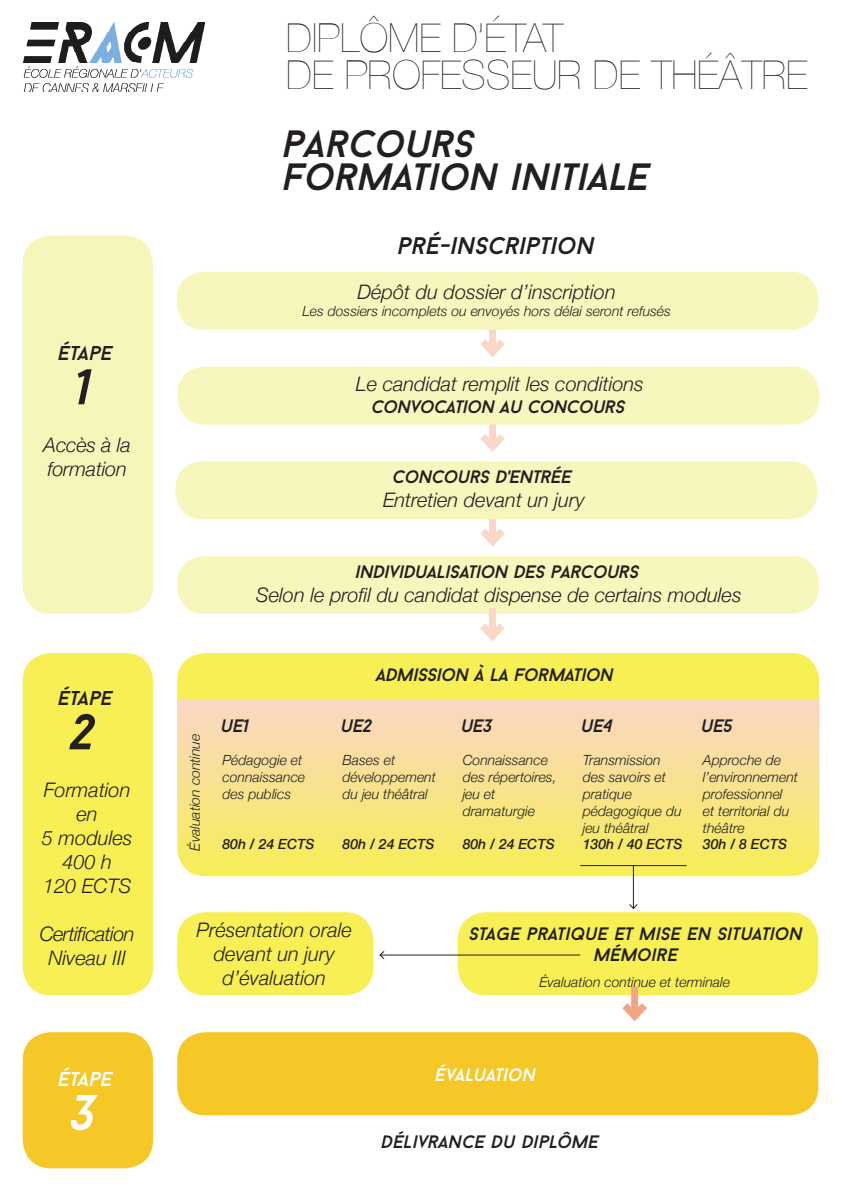
<style>
.page{position:relative;width:842px;height:1191px;background:#fff}
.page>*{position:absolute;margin:0;border:0;box-sizing:border-box;transform-origin:0 0}
.t1{font:italic 50px "Baron Neue";color:#231f20}
.t2{font:italic 50px "Baron Neue";color:#fff}
.t3{font:200 40px "Helvetica Neue";color:#231f20}
.t4{font:italic 38px "Baron Neue";color:#231f20}
.t5{font:italic 24px "Baron Neue";color:#231f20}
.t6{font:italic 300 20px/24px "Helvetica Neue";color:#231f20}
.t7{font:italic 300 20px "Helvetica Neue";letter-spacing:-.03em;color:#231f20}
.t8{font:italic 20px "Baron Neue";color:#231f20}
.t9{font:italic 20px "Baron Neue";color:#fff}
.t10{font:italic 18px "Baron Neue";letter-spacing:-.02em;color:#231f20}
.t11{font:italic 18px "Baron Neue";color:#231f20}
.t12{font:italic 18px "Baron Neue";color:#fff}
.t13{font:italic 300 14px/16.8px "Helvetica Neue";color:#231f20}
.t14{font:italic 500 14px "Helvetica Neue";color:#231f20}
</style>
<div class="page">
<div style="left:489px;top:417px;width:7px;height:30px;background:#fad7c6"></div>
<svg style="left:480px;top:434px;width:25px;height:18px"></svg>
<div style="left:489px;top:323px;width:7px;height:29px;background:#fad7c6"></div>
<svg style="left:480px;top:339px;width:25px;height:18px"></svg>
<div style="left:23px;top:236px;width:130px;height:378px;background:#f7f6ba;border-radius:28px"></div>
<div style="left:23px;top:653px;width:130px;height:342px;background:#f7ef54;border-radius:28px"></div>
<div style="left:23px;top:1032px;width:130px;height:136px;background:#f5c828;border-radius:28px"></div>
<div style="left:177px;top:272px;width:641px;height:58px;background:#f7f6bc;border-radius:27px"></div>
<div style="left:177px;top:1032px;width:641px;height:83px;background:#f5c828;border-radius:28px"></div>
<div style="left:458px;top:912px;width:360px;height:83px;background:#f7ef54;border-radius:28px"></div>
<div style="left:177px;top:912px;width:196px;height:83px;background:#f7ef54;border-radius:28px"></div>
<div style="left:631px;top:986px;width:7px;height:30px;background:#f3a483"></div>
<svg style="left:615px;top:995px;width:39px;height:27px"></svg>
<div style="left:489px;top:512px;width:7px;height:29px;background:#fad7c6"></div>
<svg style="left:480px;top:529px;width:25px;height:18px"></svg>
<div style="left:177px;top:653px;width:642px;height:223px;background:#f7ef54;border-radius:28px"></div>
<svg style="left:177px;top:699px;width:642px;height:177px;background:#f8e28d"></svg>
<hr style="left:633px;top:865px;width:1px;height:43px;background:#231f20">
<svg style="left:629px;top:903px;width:9px;height:6px"></svg>
<hr style="left:580px;top:865px;width:106px;height:1px;background:#231f20">
<hr style="left:380px;top:954px;width:200px;height:1px;background:#231f20">
<svg style="left:379px;top:951px;width:6px;height:8px"></svg>
<div style="left:178px;top:366px;width:641px;height:58px;background:#f7f6bc;border-radius:27px"></div>
<div style="left:177px;top:556px;width:642px;height:58px;background:#f7f6bc;border-radius:27px"></div>
<div style="left:176px;top:461px;width:641px;height:58px;background:#f7f6bc;border-radius:27px"></div>
<div style="left:489px;top:607px;width:7px;height:29px;background:#fad7c6"></div>
<svg style="left:480px;top:623px;width:25px;height:18px"></svg>
<div style="left:207px;top:565px;width:584px;height:43px;background:#f7f6bc"></div>
<img style="left:22px;top:23px;width:182px;height:69px">
<p class="t8" style="left:60px;top:341px;width:56px">ÉTAPE</p>
<p class="t1" style="left:79px;top:355px;width:18px">1</p>
<p class="t6" style="left:44px;top:432px;width:89px">Accès à la formation</p>
<p class="t8" style="left:60px;top:686px;width:56px">ÉTAPE</p>
<p class="t1" style="left:75px;top:700px;width:26px">2</p>
<p class="t6" style="left:44px;top:777px;width:88px">Formation</p>
<p class="t6" style="left:77px;top:801px;width:23px">en</p>
<p class="t6" style="left:42px;top:825px;width:92px">5 modules</p>
<p class="t6" style="left:62px;top:849px;width:51px">400 h</p>
<p class="t6" style="left:43px;top:873px;width:90px">120 ECTS</p>
<p class="t7" style="left:40px;top:918px;width:96px">Certification</p>
<p class="t6" style="left:48px;top:945px;width:79px">Niveau III</p>
<p class="t9" style="left:60px;top:1066px;width:56px">ÉTAPE</p>
<p class="t2" style="left:75px;top:1081px;width:26px">3</p>
<p class="t3" style="left:286px;top:7px;width:279px">DIPLÔME D’ÉTAT</p>
<p class="t3" style="left:286px;top:44px;width:523px">DE PROFESSEUR DE THÉÂTRE</p>
<p class="t4" style="left:286px;top:119px;width:194px">PARCOURS</p>
<p class="t4" style="left:286px;top:152px;width:368px">FORMATION INITIALE</p>
<p class="t5" style="left:400px;top:230px;width:198px">PRÉ-INSCRIPTION</p>
<p class="t6" style="left:358px;top:279px;width:260px">Dépôt du dossier d’inscription</p>
<p class="t13" style="left:302px;top:302px;width:370px">Les dossiers incomplets ou envoyés hors délai seront refusés</p>
<p class="t6" style="left:356px;top:371px;width:289px">Le candidat remplit les conditions</p>
<p class="t10" style="left:373px;top:395px;width:255px">CONVOCATION AU CONCOURS</p>
<p class="t10" style="left:394px;top:465px;width:181px">CONCOURS D'ENTRÉE</p>
<p class="t6" style="left:383px;top:486px;width:203px">Entretien devant un jury</p>
<p class="t10" style="left:357px;top:561px;width:285px">INDIVIDUALISATION DES PARCOURS</p>
<p class="t6" style="left:256px;top:582px;width:487px">Selon le profil du candidat dispense de certains modules</p>
<p class="t13" style="left:185px;top:850px;width:118px;rotate:-90deg">Évaluation continue</p>
<p class="t10" style="left:222px;top:714px;width:30px">UE1</p>
<p class="t13" style="left:222px;top:751px;width:84px">Pédagogie et connaissance des publics</p>
<p class="t14" style="left:222px;top:832px;width:94px">80h / 24 ECTS</p>
<p class="t10" style="left:378px;top:663px;width:239px">ADMISSION À LA FORMATION</p>
<p class="t10" style="left:343px;top:714px;width:32px">UE2</p>
<p class="t13" style="left:343px;top:751px;width:54px">Bases et</p>
<p class="t13" style="left:343px;top:768px;width:95px">développement du jeu théâtral</p>
<p class="t14" style="left:343px;top:832px;width:94px">80h / 24 ECTS</p>
<p class="t10" style="left:463px;top:714px;width:33px">UE3</p>
<p class="t13" style="left:463px;top:751px;width:95px">Connaissance des répertoires, jeu et</p>
<p class="t13" style="left:463px;top:801px;width:74px">dramaturgie</p>
<p class="t14" style="left:463px;top:832px;width:94px">80h / 24 ECTS</p>
<p class="t10" style="left:583px;top:714px;width:33px">UE4</p>
<p class="t13" style="left:583px;top:751px;width:85px">Transmission des savoirs et pratique</p>
<p class="t13" style="left:583px;top:801px;width:100px">pédagogique du jeu théâtral</p>
<p class="t14" style="left:583px;top:832px;width:101px">130h / 40 ECTS</p>
<p class="t10" style="left:703px;top:714px;width:33px">UE5</p>
<p class="t13" style="left:703px;top:751px;width:97px">Approche de l’environnement professionnel<br>et territorial du théâtre</p>
<p class="t14" style="left:703px;top:832px;width:86px">30h / 8 ECTS</p>
<p class="t6" style="left:197px;top:916px;width:157px;text-align:center">Présentation orale devant un jury d’évaluation</p>
<p class="t11" style="left:471px;top:922px;width:335px">STAGE PRATIQUE ET MISE EN SITUATION</p>
<p class="t11" style="left:595px;top:943px;width:86px">MÉMOIRE</p>
<p class="t13" style="left:539px;top:972px;width:192px">Évaluation continue et terminale</p>
<p class="t12" style="left:437px;top:1063px;width:102px">ÉVALUATION</p>
<p class="t11" style="left:383px;top:1130px;width:219px">DÉLIVRANCE DU DIPLÔME</p>
</div>
